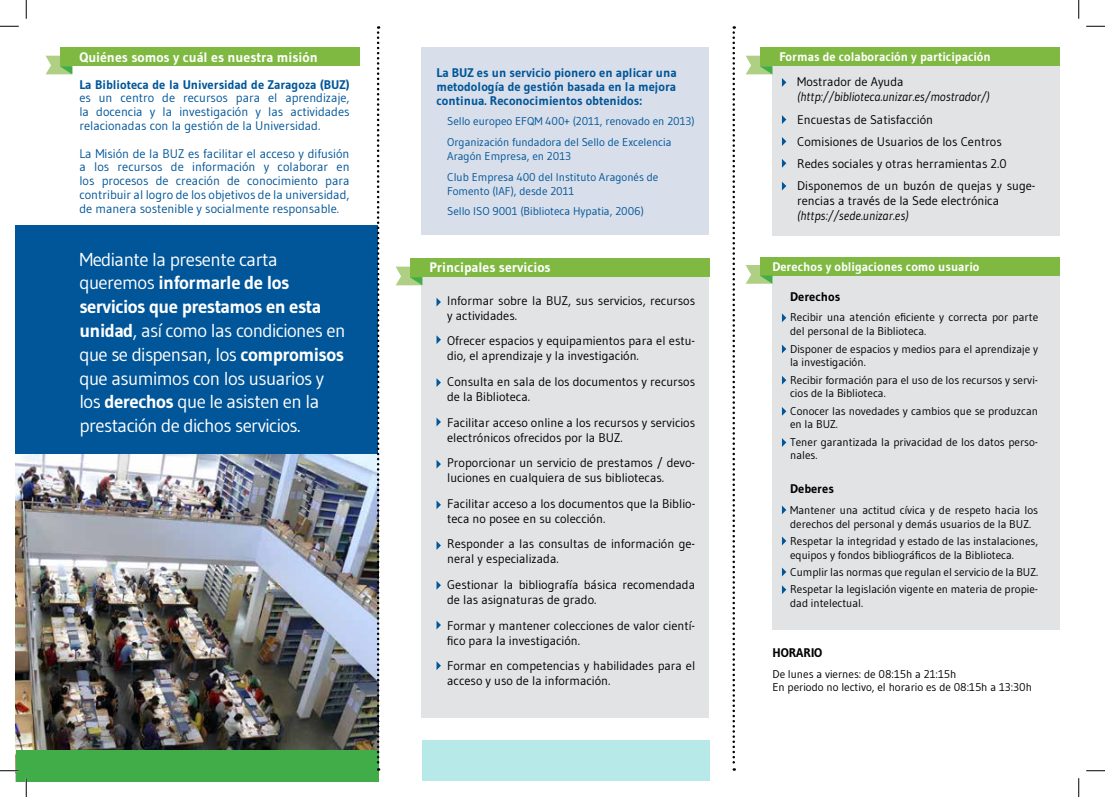
<style>
.page{position:relative;width:1105px;height:797px;background:#fff}
.page>*{position:absolute;margin:0;border:0;box-sizing:border-box;transform-origin:0 0}
.t1{font:18.75px/23.8px "Gudea";letter-spacing:-.03em;color:#fff}
.t2{font:700 13.75px "Gudea";color:#fff}
.t3{font:12.5px/15px "Gudea";color:#000}
.t4{font:12.5px/13.8px "Gudea";color:#005699;text-align:justify}
.t5{font:700 12.5px/13.8px "Gudea";color:#005699;text-align:justify}
.t6{font:700 12.5px "Gudea";color:#fff}
.t7{font:italic 12.5px "Gudea";color:#000}
.t8{font:700 12.5px "Gudea";color:#000}
.t9{font:11.25px/13.8px "Gudea";color:#000}
.t10{font:11.25px/20.9px "Gudea";color:#005699}
.s1{font-weight:700}
</style>
<div class="page">
<div style="left:16px;top:225px;width:362px;height:230px;background:#005699"></div>
<div style="left:422px;top:271px;width:287px;height:446px;background:#e2e3e4"></div>
<div style="left:422px;top:48px;width:287px;height:187px;background:#d8deea"></div>
<div style="left:771px;top:66px;width:288px;height:169px;background:#e2e3e4"></div>
<div style="left:60px;top:48px;width:299px;height:18px;background:#7fb942"></div>
<div style="left:410px;top:258px;width:299px;height:19px;background:#7fb942"></div>
<div style="left:760px;top:48px;width:299px;height:18px;background:#7fb942"></div>
<svg style="left:46px;top:56px;width:26px;height:18px"></svg>
<svg style="left:396px;top:266px;width:26px;height:19px"></svg>
<svg style="left:746px;top:56px;width:26px;height:18px"></svg>
<svg style="left:436px;top:298px;width:5px;height:8px"></svg>
<svg style="left:436px;top:335px;width:5px;height:9px"></svg>
<svg style="left:436px;top:378px;width:5px;height:9px"></svg>
<svg style="left:436px;top:417px;width:5px;height:9px"></svg>
<svg style="left:436px;top:460px;width:5px;height:8px"></svg>
<svg style="left:436px;top:500px;width:5px;height:9px"></svg>
<svg style="left:436px;top:541px;width:5px;height:9px"></svg>
<svg style="left:436px;top:581px;width:5px;height:8px"></svg>
<svg style="left:436px;top:620px;width:5px;height:9px"></svg>
<svg style="left:436px;top:661px;width:5px;height:9px"></svg>
<div style="left:772px;top:275px;width:287px;height:354px;background:#e2e3e4"></div>
<div style="left:760px;top:257px;width:299px;height:18px;background:#7fb942"></div>
<svg style="left:746px;top:265px;width:26px;height:19px"></svg>
<div style="left:422px;top:740px;width:288px;height:41px;background:#b7e9e9"></div>
<svg style="left:782px;top:313px;width:4px;height:9px"></svg>
<svg style="left:782px;top:182px;width:4px;height:8px"></svg>
<svg style="left:782px;top:159px;width:4px;height:9px"></svg>
<svg style="left:782px;top:137px;width:4px;height:9px"></svg>
<svg style="left:782px;top:115px;width:4px;height:9px"></svg>
<svg style="left:782px;top:78px;width:4px;height:9px"></svg>
<svg style="left:782px;top:344px;width:4px;height:9px"></svg>
<svg style="left:782px;top:376px;width:4px;height:8px"></svg>
<svg style="left:782px;top:407px;width:4px;height:9px"></svg>
<svg style="left:782px;top:438px;width:4px;height:9px"></svg>
<svg style="left:782px;top:505px;width:4px;height:9px"></svg>
<svg style="left:782px;top:536px;width:4px;height:9px"></svg>
<svg style="left:782px;top:567px;width:4px;height:9px"></svg>
<svg style="left:782px;top:585px;width:4px;height:9px"></svg>
<img style="left:16px;top:455px;width:361px;height:294px">
<div style="left:16px;top:749px;width:363px;height:32px;background:#41ad49"></div>
<svg style="left:732px;top:26px;width:3px;height:744px"></svg>
<svg style="left:377px;top:26px;width:2px;height:744px"></svg>
<svg style="left:0;top:25px;width:19px;height:2px"></svg>
<svg style="left:1086px;top:25px;width:19px;height:2px"></svg>
<svg style="left:0;top:770px;width:19px;height:1px"></svg>
<svg style="left:1086px;top:770px;width:19px;height:1px"></svg>
<svg style="left:25px;top:0;width:2px;height:19px"></svg>
<svg style="left:25px;top:778px;width:2px;height:19px"></svg>
<svg style="left:1078px;top:0;width:1px;height:19px"></svg>
<svg style="left:1078px;top:778px;width:1px;height:19px"></svg>
<p class="t2" style="left:79px;top:49px;width:240px">Quiénes somos y cuál es nuestra misión</p>
<p class="t5" style="left:79px;top:77px;width:272px">La Biblioteca de la Universidad de Zaragoza (BUZ)</p>
<p class="t4" style="left:79px;top:91px;width:272px">es un centro de recursos para el aprendizaje, la docencia y la investigación y las actividades relacionadas con la gestión de la Universidad.</p>
<p class="t4" style="left:79px;top:146px;width:272px">La Misión de la BUZ es facilitar el acceso y difusión a los recursos de información y colaborar en los procesos de creación de conocimiento para contribuir al logro de los objetivos de la universidad, de manera sostenible y socialmente responsable.</p>
<p class="t1" style="left:79px;top:247px;width:268px">Mediante la presente carta queremos <span class="s1">informarle de los servicios que prestamos en esta unidad</span>, así como las condiciones en que se dispensan, los <span class="s1">compromisos </span>que asumimos con los usuarios y los <span class="s1">derechos</span> que le asisten en la prestación de dichos servicios.</p>
<p class="t5" style="left:436px;top:66px;width:242px">La BUZ es un servicio pionero en aplicar una metodología de gestión basada en la mejora continua. Reconocimientos obtenidos:</p>
<p class="t10" style="left:447px;top:111px;width:249px">Sello europeo EFQM 400+ (2011, renovado en 2013)<br>Organización fundadora del Sello de Excelencia</p>
<p class="t10" style="left:447px;top:145px;width:213px">Aragón Empresa, en 2013<br>Club Empresa 400 del Instituto Aragonés de</p>
<p class="t10" style="left:447px;top:180px;width:198px">Fomento (IAF), desde 2011<br>Sello ISO 9001 (Biblioteca Hypatia, 2006)</p>
<p class="t2" style="left:429px;top:258px;width:123px">Principales servicios</p>
<p class="t3" style="left:447px;top:292px;width:250px">Informar sobre la BUZ, sus servicios, recursos y actividades.</p>
<p class="t3" style="left:447px;top:333px;width:250px">Ofrecer espacios y equipamientos para el estu&shy;dio, el aprendizaje y la investigación.</p>
<p class="t3" style="left:447px;top:374px;width:250px">Consulta en sala de los documentos y recursos de la Biblioteca.</p>
<p class="t3" style="left:447px;top:414px;width:250px">Facilitar acceso online a los recursos y servicios electrónicos ofrecidos por la BUZ.</p>
<p class="t3" style="left:447px;top:455px;width:250px">Proporcionar un servicio de prestamos / devo&shy;luciones en cualquiera de sus bibliotecas.</p>
<p class="t3" style="left:447px;top:495px;width:250px">Facilitar acceso a los documentos que la Biblio&shy;teca no posee en su colección.</p>
<p class="t3" style="left:447px;top:536px;width:250px">Responder a las consultas de información ge&shy;neral y especializada.</p>
<p class="t3" style="left:447px;top:577px;width:250px">Gestionar la bibliografía básica recomendada de las asignaturas de grado.</p>
<p class="t3" style="left:447px;top:617px;width:250px">Formar y mantener colecciones de valor cientí&shy;fico para la investigación.</p>
<p class="t3" style="left:447px;top:658px;width:250px">Formar en competencias y habilidades para el acceso y uso de la información.</p>
<p class="t6" style="left:779px;top:49px;width:213px">Formas de colaboración y participación</p>
<p class="t3" style="left:797px;top:74px;width:108px">Mostrador de Ayuda</p>
<p class="t7" style="left:797px;top:89px;width:194px">(http://biblioteca.unizar.es/mostrador/)</p>
<p class="t3" style="left:797px;top:108px;width:240px;line-height:22.1px">Encuestas de Satisfacción<br>Comisiones de Usuarios de los Centros Redes sociales y otras herramientas 2.0<br>Disponemos de un buzón de quejas y suge-</p>
<p class="t3" style="left:797px;top:193px;width:203px">rencias a través de la Sede electrónica</p>
<p class="t7" style="left:797px;top:208px;width:113px">(https://sede.unizar.es)</p>
<p class="t6" style="left:772px;top:258px;width:209px">Derechos y obligaciones como usuario</p>
<p class="t8" style="left:790px;top:288px;width:52px">Derechos</p>
<p class="t9" style="left:790px;top:310px;width:250px">Recibir una atención eficiente y correcta por parte del personal de la Biblioteca.</p>
<p class="t9" style="left:790px;top:341px;width:250px">Disponer de espacios y medios para el aprendizaje y la investigación.</p>
<p class="t9" style="left:790px;top:372px;width:249px">Recibir formación para el uso de los recursos y servi&shy;cios de la Biblioteca.</p>
<p class="t9" style="left:790px;top:403px;width:250px">Conocer las novedades y cambios que se produzcan en la BUZ.</p>
<p class="t9" style="left:790px;top:434px;width:250px">Tener garantizada la privacidad de los datos perso&shy;nales.</p>
<p class="t8" style="left:790px;top:481px;width:45px">Deberes</p>
<p class="t9" style="left:790px;top:503px;width:250px">Mantener una actitud cívica y de respeto hacia los derechos del personal y demás usuarios de la BUZ.</p>
<p class="t9" style="left:790px;top:534px;width:250px">Respetar la integridad y estado de las instalaciones, equipos y fondos bibliográficos de la Biblioteca.</p>
<p class="t9" style="left:790px;top:563px;width:250px;line-height:17.2px">Cumplir las normas que regulan el servicio de la BUZ.<br>Respetar la legislación vigente en materia de propie-</p>
<p class="t9" style="left:790px;top:596px;width:75px">dad intelectual.</p>
<p class="t8" style="left:772px;top:644px;width:52px">HORARIO</p>
<p class="t9" style="left:772px;top:666px;width:261px">De lunes a viernes: de 08:15h a 21:15h<br>En periodo no lectivo, el horario es de 08:15h a 13:30h</p>
</div>
